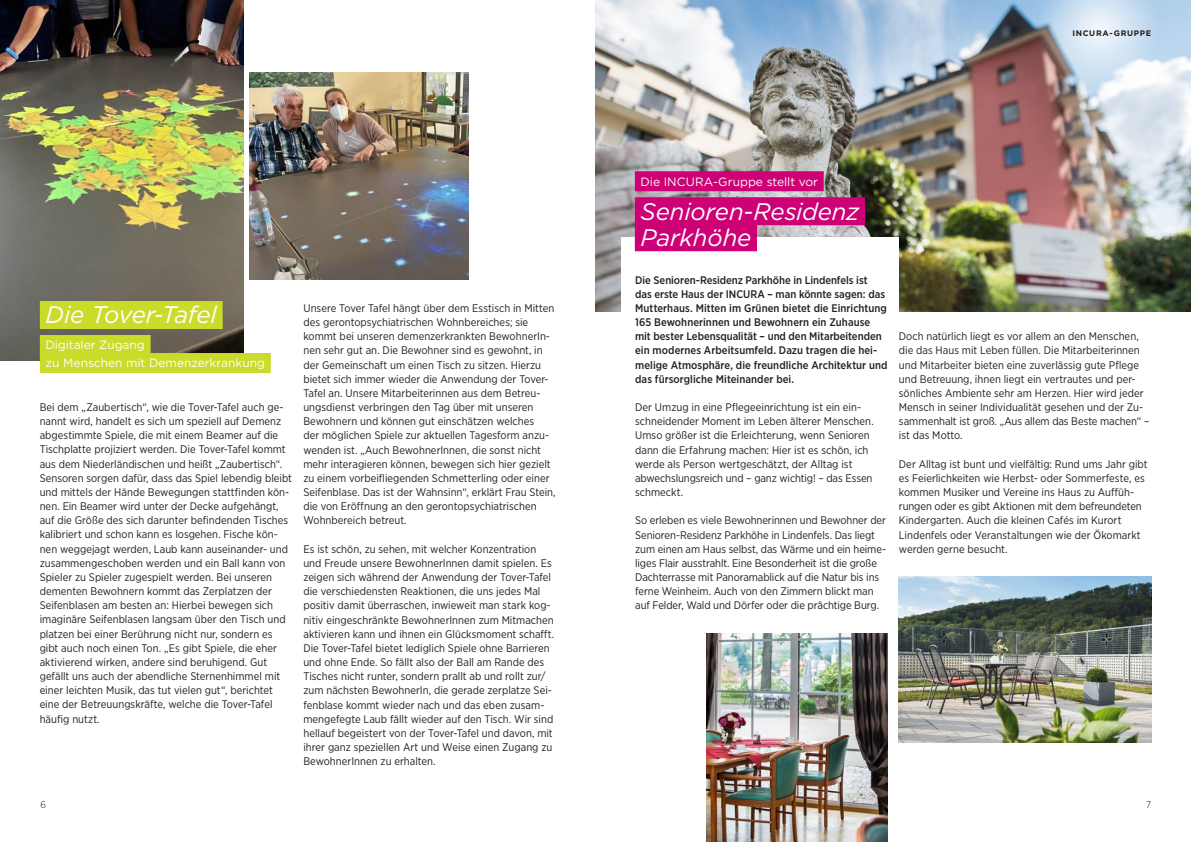
<style>
.page{position:relative;width:1191px;height:842px;background:#fff}
.page>*{position:absolute;margin:0;border:0;box-sizing:border-box;transform-origin:0 0}
.t1{font:italic 24px/26px "Gotham";letter-spacing:-.01em;color:#fff}
.t2{font:12px/18px "Gotham";color:#fff}
.t3{font:11px/14.2px "Gotham Narrow";color:#231f20}
.t4{font:500 11px/14.2px "Gotham Narrow";color:#231f20}
.t5{font:300 10px "Gotham Narrow";color:#231f20}
.t6{font:700 8px "Gotham";letter-spacing:.085em;color:#231f20}
</style>
<div class="page">
<img style="left:595px;top:0;width:596px;height:312px">
<div style="left:621px;top:237px;width:278px;height:168px;background:#fff"></div>
<div style="left:635px;top:171px;width:188px;height:20px;background:#cd0175"></div>
<div style="left:635px;top:197px;width:230px;height:28px;background:#cd0175"></div>
<div style="left:635px;top:223px;width:122px;height:28px;background:#cd0175"></div>
<img style="left:899px;top:576px;width:252px;height:166px">
<img style="left:706px;top:633px;width:181px;height:209px">
<svg style="left:1037px;top:0;width:122px;height:89px;background:#c9d2de"></svg>
<img style="left:0;top:0;width:243px;height:360px">
<div style="left:40px;top:301px;width:183px;height:28px;background:#cadb2a"></div>
<div style="left:40px;top:335px;width:111px;height:20px;background:#cadb2a"></div>
<div style="left:40px;top:353px;width:231px;height:20px;background:#cadb2a"></div>
<img style="left:249px;top:72px;width:219px;height:207px">
<h1 class="t1" style="left:46px;top:301px;width:173px">Die Tover-Tafel</h1>
<p class="t2" style="left:46px;top:336px;width:221px">Digitaler Zugang<br>zu Menschen mit Demenzerkrankung</p>
<p class="t3" style="left:40px;top:400px;width:254px">Bei dem „Zaubertisch“, wie die Tover-Tafel auch ge&shy;nannt wird, handelt es sich um speziell auf Demenz abgestimmte Spiele, die mit einem Beamer auf die Tischplatte projiziert werden. Die Tover-Tafel kommt aus dem Niederländischen und heißt „Zaubertisch“.<br>Sensoren sorgen dafür, dass das Spiel lebendig bleibt und mittels der Hände Bewegungen stattfinden kön&shy;nen. Ein Beamer wird unter der Decke aufgehängt, auf die Größe des sich darunter befindenden Tisches kalibriert und schon kann es losgehen. Fische kön&shy;nen weggejagt werden, Laub kann auseinander- und zusammengeschoben werden und ein Ball kann von Spieler zu Spieler zugespielt werden. Bei unseren dementen Bewohnern kommt das Zerplatzen der Seifenblasen am besten an: Hierbei bewegen sich imaginäre Seifenblasen langsam über den Tisch und platzen bei einer Berührung nicht nur, sondern es gibt auch noch einen Ton. „Es gibt Spiele, die eher aktivierend wirken, andere sind beruhigend. Gut gefällt uns auch der abendliche Sternenhimmel mit einer leichten Musik, das tut vielen gut“, berichtet eine der Betreuungskräfte, welche die Tover-Tafel häufig nutzt.</p>
<p class="t3" style="left:303px;top:301px;width:254px">Unsere Tover Tafel hängt über dem Esstisch in Mitten des gerontopsychiatrischen Wohnbereiches; sie kommt bei unseren demenzerkrankten BewohnerIn&shy;nen sehr gut an. Die Bewohner sind es gewohnt, in der Gemeinschaft um einen Tisch zu sitzen. Hierzu bietet sich immer wieder die Anwendung der Tover-Tafel an. Unsere Mitarbeiterinnen aus dem Betreu&shy;ungsdienst verbringen den Tag über mit unseren Bewohnern und können gut einschätzen welches<br>der möglichen Spiele zur aktuellen Tagesform anzu&shy;wenden ist. „Auch BewohnerInnen, die sonst nicht mehr interagieren können, bewegen sich hier gezielt zu einem vorbeifliegenden Schmetterling oder einer Seifenblase. Das ist der Wahnsinn“, erklärt Frau Stein, die von Eröffnung an den gerontopsychiatrischen Wohnbereich betreut.</p>
<p class="t3" style="left:303px;top:541px;width:252px">Es ist schön, zu sehen, mit welcher Konzentration und Freude unsere BewohnerInnen damit spielen. Es zeigen sich während der Anwendung der Tover-Tafel die verschiedensten Reaktionen, die uns jedes Mal positiv damit überraschen, inwieweit man stark kog&shy;nitiv eingeschränkte BewohnerInnen zum Mitmachen aktivieren kann und ihnen ein Glücksmoment schafft.<br>Die Tover-Tafel bietet lediglich Spiele ohne Barrieren und ohne Ende. So fällt also der Ball am Rande des Tisches nicht runter, sondern prallt ab und rollt zur/ zum nächsten BewohnerIn, die gerade zerplatze Sei&shy;fenblase kommt wieder nach und das eben zusam&shy;mengefegte Laub fällt wieder auf den Tisch. Wir sind hellauf begeistert von der Tover-Tafel und davon, mit ihrer ganz speziellen Art und Weise einen Zugang zu BewohnerInnen zu erhalten.</p>
<p class="t6" style="left:1072px;top:27px;width:80px">INCURA-GRUPPE</p>
<p class="t2" style="left:640px;top:172px;width:179px">Die INCURA-Gruppe stellt vor</p>
<h1 class="t1" style="left:640px;top:198px;width:220px">Senioren-Residenz<br>Parkhöhe</h1>
<p class="t4" style="left:635px;top:272px;width:254px">Die Senioren-Residenz Parkhöhe in Lindenfels ist<br>das erste Haus der INCURA – man könnte sagen: das Mutterhaus. Mitten im Grünen bietet die Einrichtung 165 Bewohnerinnen und Bewohnern ein Zuhause mit bester Lebensqualität – und den Mitarbeitenden ein modernes Arbeitsumfeld. Dazu tragen die hei&shy;melige Atmosphäre, die freundliche Architektur und das fürsorgliche Miteinander bei.</p>
<p class="t3" style="left:635px;top:400px;width:240px">Der Umzug in eine Pflegeeinrichtung ist ein ein&shy;schneidender Moment im Leben älterer Menschen.<br>Umso größer ist die Erleichterung, wenn Senioren dann die Erfahrung machen: Hier ist es schön, ich werde als Person wertgeschätzt, der Alltag ist abwechslungsreich und – ganz wichtig! – das Essen schmeckt.</p>
<p class="t3" style="left:635px;top:513px;width:252px">So erleben es viele Bewohnerinnen und Bewohner der Senioren-Residenz Parkhöhe in Lindenfels. Das liegt zum einen am Haus selbst, das Wärme und ein heime&shy;liges Flair ausstrahlt. Eine Besonderheit ist die große Dachterrasse mit Panoramablick auf die Natur bis ins ferne Weinheim. Auch von den Zimmern blickt man auf Felder, Wald und Dörfer oder die prächtige Burg.</p>
<p class="t3" style="left:899px;top:329px;width:252px">Doch natürlich liegt es vor allem an den Menschen, die das Haus mit Leben füllen. Die Mitarbeiterinnen und Mitarbeiter bieten eine zuverlässig gute Pflege und Betreuung, ihnen liegt ein vertrautes und per&shy;sönliches Ambiente sehr am Herzen. Hier wird jeder Mensch in seiner Individualität gesehen und der Zu&shy;sammenhalt ist groß. „Aus allem das Beste machen“ – ist das Motto.</p>
<p class="t3" style="left:899px;top:456px;width:250px">Der Alltag ist bunt und vielfältig: Rund ums Jahr gibt es Feierlichkeiten wie Herbst- oder Sommerfeste, es kommen Musiker und Vereine ins Haus zu Auffüh&shy;rungen oder es gibt Aktionen mit dem befreundeten Kindergarten. Auch die kleinen Cafés im Kurort Lindenfels oder Veranstaltungen wie der Ökomarkt werden gerne besucht.</p>
<p class="t5" style="left:40px;top:798px;width:7px">6</p>
<p class="t5" style="left:1146px;top:798px;width:7px">7</p>
</div>
